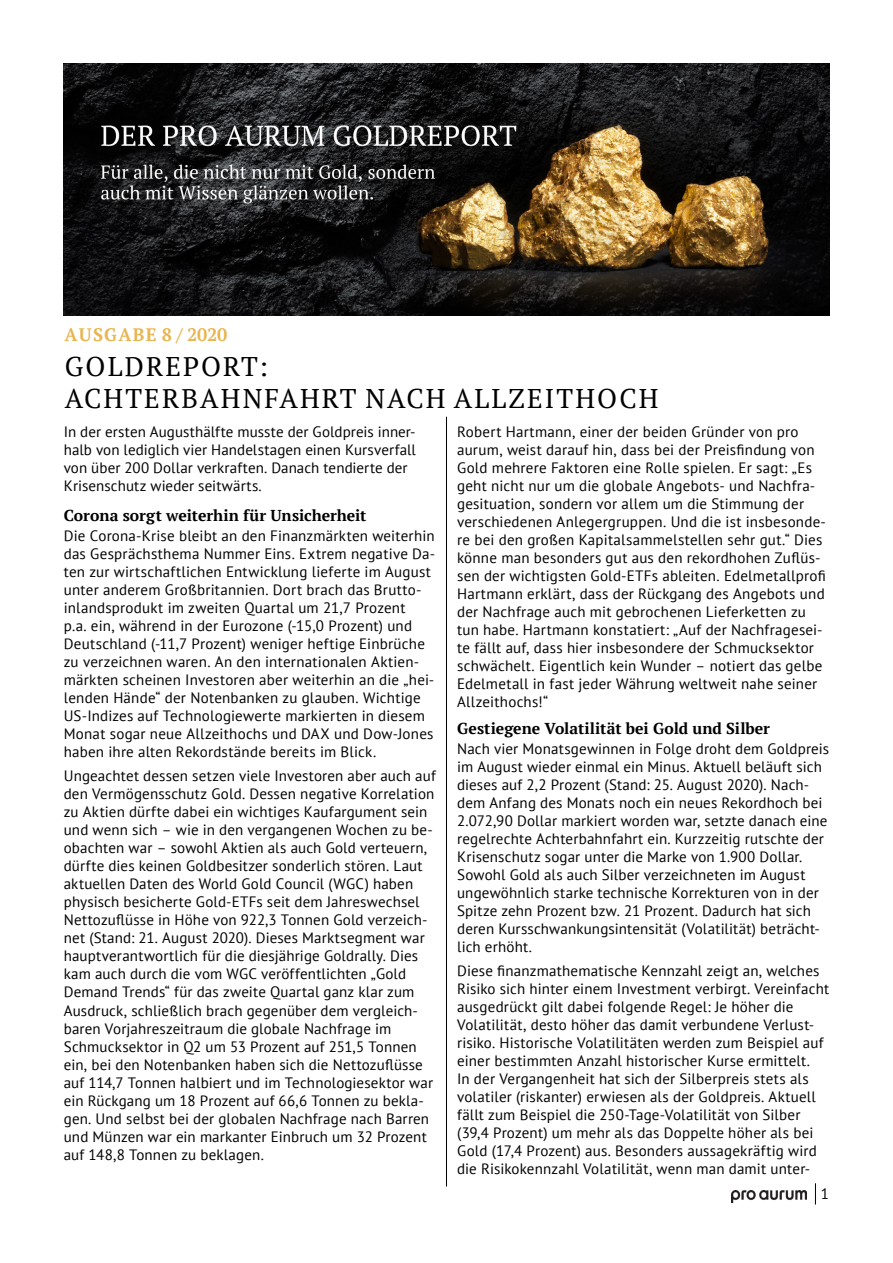
<style>
.page{position:relative;width:893px;height:1263px;background:#fff}
.page>*{position:absolute;margin:0;border:0;box-sizing:border-box;transform-origin:0 0}
.t1{font:27px/32.4px "PT Serif";letter-spacing:.08em;color:#000}
.t2{font:700 18px "PT Serif";letter-spacing:.07em;color:#e8b550}
.t3{font:700 15.75px "PT Serif";letter-spacing:-.005em;color:#000}
.t4{font:15px/18px "PT Sans";letter-spacing:.01em;color:#000}
</style>
<div class="page">
<img style="left:731px;top:1191px;width:75px;height:11px">
<svg style="left:815px;top:1183px;width:1px;height:21px"></svg>
<img style="left:64px;top:64px;width:765px;height:252px">
<hr style="left:446px;top:417px;width:1px;height:769px;background:#000">
<p class="t2" style="left:64px;top:323px;width:164px">AUSGABE 8 / 2020</p>
<h1 class="t1" style="left:65px;top:350px;width:595px">GOLDREPORT:<br>ACHTERBAHNFAHRT NACH ALLZEITHOCH</h1>
<p class="t4" style="left:64px;top:422px;width:354px">In der ersten Augusthälfte musste der Goldpreis inner&shy;halb von lediglich vier Handelstagen einen Kursverfall von über 200 Dollar verkraften. Danach tendierte der Krisenschutz wieder seitwärts.</p>
<p class="t3" style="left:64px;top:505px;width:304px">Corona sorgt weiterhin für Unsicherheit</p>
<p class="t4" style="left:64px;top:526px;width:373px">Die Corona-Krise bleibt an den Finanzmärkten weiterhin das Gesprächsthema Nummer Eins. Extrem negative Da&shy;ten zur wirtschaftlichen Entwicklung lieferte im August unter anderem Großbritannien. Dort brach das Brutto&shy;inlandsprodukt im zweiten Quartal um 21,7 Prozent<br>p.a. ein, während in der Eurozone (-15,0 Prozent) und Deutschland (-11,7 Prozent) weniger heftige Einbrüche zu verzeichnen waren. An den internationalen Aktien&shy;märkten scheinen Investoren aber weiterhin an die „hei&shy;lenden Hände“ der Notenbanken zu glauben. Wichtige US-Indizes auf Technologiewerte markierten in diesem Monat sogar neue Allzeithochs und DAX und Dow-Jones haben ihre alten Rekordstände bereits im Blick.</p>
<p class="t4" style="left:64px;top:767px;width:374px">Ungeachtet dessen setzen viele Investoren aber auch auf den Vermögensschutz Gold. Dessen negative Korrelation zu Aktien dürfte dabei ein wichtiges Kaufargument sein und wenn sich – wie in den vergangenen Wochen zu be&shy;obachten war – sowohl Aktien als auch Gold verteuern, dürfte dies keinen Goldbesitzer sonderlich stören. Laut aktuellen Daten des World Gold Council (WGC) haben physisch besicherte Gold-ETFs seit dem Jahreswechsel Nettozuflüsse in Höhe von 922,3 Tonnen Gold verzeich&shy;net (Stand: 21. August 2020). Dieses Marktsegment war hauptverantwortlich für die diesjährige Goldrally. Dies kam auch durch die vom WGC veröffentlichten „Gold Demand Trends“ für das zweite Quartal ganz klar zum Ausdruck, schließlich brach gegenüber dem vergleich&shy;baren Vorjahreszeitraum die globale Nachfrage im Schmucksektor in Q2 um 53 Prozent auf 251,5 Tonnen ein, bei den Notenbanken haben sich die Nettozuflüsse auf 114,7 Tonnen halbiert und im Technologiesektor war ein Rückgang um 18 Prozent auf 66,6 Tonnen zu bekla&shy;gen. Und selbst bei der globalen Nachfrage nach Barren und Münzen war ein markanter Einbruch um 32 Prozent auf 148,8 Tonnen zu beklagen.</p>
<p class="t4" style="left:457px;top:422px;width:370px">Robert Hartmann, einer der beiden Gründer von pro aurum, weist darauf hin, dass bei der Preisfindung von Gold mehrere Faktoren eine Rolle spielen. Er sagt: „Es geht nicht nur um die globale Angebots- und Nachfra&shy;gesituation, sondern vor allem um die Stimmung der verschiedenen Anlegergruppen. Und die ist insbesonde&shy;re bei den großen Kapitalsammelstellen sehr gut.“ Dies könne man besonders gut aus den rekordhohen Zuflüs&shy;sen der wichtigsten Gold-ETFs ableiten. Edelmetallprofi Hartmann erklärt, dass der Rückgang des Angebots und der Nachfrage auch mit gebrochenen Lieferketten zu tun habe. Hartmann konstatiert: „Auf der Nachfragesei&shy;te fällt auf, dass hier insbesondere der Schmucksektor schwächelt. Eigentlich kein Wunder – notiert das gelbe Edelmetall in fast jeder Währung weltweit nahe seiner Allzeithochs!“</p>
<p class="t3" style="left:457px;top:718px;width:314px">Gestiegene Volatilität bei Gold und Silber</p>
<p class="t4" style="left:457px;top:739px;width:374px">Nach vier Monatsgewinnen in Folge droht dem Goldpreis im August wieder einmal ein Minus. Aktuell beläuft sich dieses auf 2,2 Prozent (Stand: 25. August 2020). Nach&shy;dem Anfang des Monats noch ein neues Rekordhoch bei 2.072,90 Dollar markiert worden war, setzte danach eine regelrechte Achterbahnfahrt ein. Kurzzeitig rutschte der Krisenschutz sogar unter die Marke von 1.900 Dollar.<br>Sowohl Gold als auch Silber verzeichneten im August ungewöhnlich starke technische Korrekturen von in der Spitze zehn Prozent bzw. 21 Prozent. Dadurch hat sich deren Kursschwankungsintensität (Volatilität) beträcht&shy;lich erhöht.</p>
<p class="t4" style="left:457px;top:961px;width:374px">Diese finanzmathematische Kennzahl zeigt an, welches Risiko sich hinter einem Investment verbirgt. Vereinfacht ausgedrückt gilt dabei folgende Regel: Je höher die Volatilität, desto höher das damit verbundene Verlust&shy;risiko. Historische Volatilitäten werden zum Beispiel auf einer bestimmten Anzahl historischer Kurse ermittelt.<br>In der Vergangenheit hat sich der Silberpreis stets als volatiler (riskanter) erwiesen als der Goldpreis. Aktuell fällt zum Beispiel die 250-Tage-Volatilität von Silber (39,4 Prozent) um mehr als das Doppelte höher als bei Gold (17,4 Prozent) aus. Besonders aussagekräftig wird die Risikokennzahl Volatilität, wenn man damit unter-</p>
<p class="t4" style="left:821px;top:1184px;width:10px">1</p>
</div>
